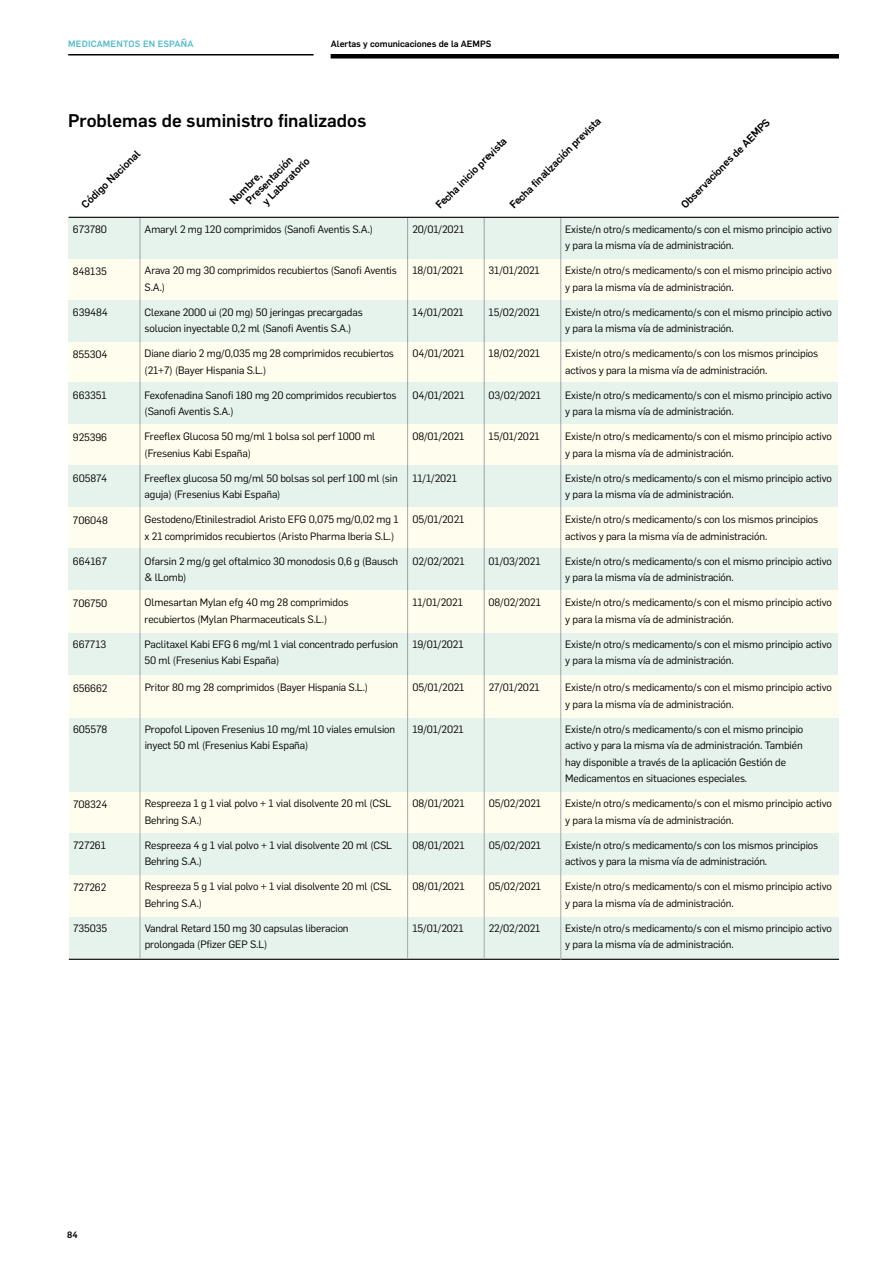
<style>
.page{position:relative;width:893px;height:1263px;background:#fff}
.page>*{position:absolute;margin:0;border:0;box-sizing:border-box;transform-origin:0 0}
.t1{font:500 18px "Flama";color:#000}
.t2{font:10.5px/16.5px "Flama";letter-spacing:-.01em;color:#000}
.t3{font:500 10.5px "Flama";color:#000}
.t4{font:500 9px "Flama";color:#000}
.t5{font:500 9px "Flama";letter-spacing:.02em;color:#55bdcc}
</style>
<div class="page">
<div style="left:331px;top:54px;width:508px;height:5px;background:#000"></div>
<hr style="left:68px;top:54px;width:246px;height:2px;background:#000">
<div style="left:69px;top:676px;width:769px;height:284px;background:#fffdee"></div>
<div style="left:70px;top:718px;width:769px;height:73px;background:#e6f3ed"></div>
<div style="left:70px;top:833px;width:769px;height:41px;background:#e6f3ed"></div>
<div style="left:70px;top:917px;width:769px;height:42px;background:#e6f3ed"></div>
<hr style="left:69px;top:959px;width:770px;height:1px;background:#000">
<div style="left:69px;top:217px;width:769px;height:459px;background:#fffdee"></div>
<hr style="left:140px;top:218px;width:1px;height:741px;background:#a7a7a9">
<hr style="left:407px;top:217px;width:1px;height:742px;background:#a7a7a9">
<hr style="left:560px;top:217px;width:1px;height:743px;background:#a7a7a9">
<hr style="left:484px;top:218px;width:1px;height:741px;background:#a7a7a9">
<hr style="left:69px;top:217px;width:770px;height:1px;background:#000">
<div style="left:68px;top:217px;width:769px;height:42px;background:#e6f3ed"></div>
<div style="left:68px;top:300px;width:769px;height:41px;background:#e6f3ed"></div>
<div style="left:68px;top:382px;width:769px;height:42px;background:#e6f3ed"></div>
<div style="left:68px;top:465px;width:769px;height:42px;background:#e6f3ed"></div>
<div style="left:68px;top:548px;width:769px;height:42px;background:#e6f3ed"></div>
<div style="left:68px;top:633px;width:769px;height:42px;background:#e6f3ed"></div>
<p class="t5" style="left:68px;top:37px;width:127px">MEDICAMENTOS EN ESPAÑA</p>
<p class="t4" style="left:331px;top:37px;width:162px">Alertas y comunicaciones de la AEMPS</p>
<h1 class="t1" style="left:68px;top:108px;width:300px">Problemas de suministro finalizados</h1>
<p class="t3" style="left:78px;top:201px;width:79px;rotate:-45deg">Código Nacional</p>
<p class="t3" style="left:432px;top:201px;width:97px;rotate:-45deg">Fecha inicio prevista</p>
<p class="t3" style="left:506px;top:201px;width:125px;rotate:-45deg">Fecha fi nalización prevista</p>
<p class="t3" style="left:677px;top:201px;width:123px;rotate:-45deg">Observaciones de AEMPS</p>
<p class="t3" style="left:242px;top:197px;width:63px;rotate:-45deg">Presentación</p>
<p class="t3" style="left:259px;top:198px;width:64px;rotate:-45deg">y Laboratorio</p>
<p class="t3" style="left:226px;top:197px;width:42px;rotate:-45deg">Nombre,</p>
<p class="t2" style="left:73px;top:221px;width:36px">673780</p>
<p class="t2" style="left:73px;top:262px;width:35px">848135</p>
<p class="t2" style="left:73px;top:304px;width:36px">639484</p>
<p class="t2" style="left:73px;top:345px;width:36px">855304</p>
<p class="t2" style="left:73px;top:387px;width:35px">663351</p>
<p class="t2" style="left:73px;top:428px;width:36px">925396</p>
<p class="t2" style="left:73px;top:470px;width:36px">605874</p>
<p class="t2" style="left:73px;top:511px;width:37px">706048</p>
<p class="t2" style="left:73px;top:553px;width:35px">664167</p>
<p class="t2" style="left:73px;top:594px;width:36px">706750</p>
<p class="t2" style="left:73px;top:636px;width:35px">667713</p>
<p class="t2" style="left:73px;top:679px;width:36px">656662</p>
<p class="t2" style="left:73px;top:721px;width:36px">605578</p>
<p class="t2" style="left:73px;top:795px;width:36px">708324</p>
<p class="t2" style="left:73px;top:837px;width:34px">727261</p>
<p class="t2" style="left:73px;top:878px;width:35px">727262</p>
<p class="t2" style="left:73px;top:920px;width:36px">735035</p>
<p class="t2" style="left:145px;top:220px;width:230px">Amaryl 2 mg 120 comprimidos (Sanofi Aventis S.A.)</p>
<p class="t2" style="left:145px;top:262px;width:254px">Arava 20 mg 30 comprimidos recubiertos (Sanofi Aventis<br>S.A.)</p>
<p class="t2" style="left:145px;top:303px;width:220px">Clexane 2000 ui (20 mg) 50 jeringas precargadas solucion inyectable 0,2 ml (Sanofi Aventis S.A.)</p>
<p class="t2" style="left:145px;top:345px;width:251px">Diane diario 2 mg/0,035 mg 28 comprimidos recubiertos (21+7) (Bayer Hispania S.L.)</p>
<p class="t2" style="left:145px;top:386px;width:254px">Fexofenadina Sanofi 180 mg 20 comprimidos recubiertos (Sanofi Aventis S.A.)</p>
<p class="t2" style="left:145px;top:428px;width:232px">Freeflex Glucosa 50 mg/ml 1 bolsa sol perf 1000 ml (Fresenius Kabi España)</p>
<p class="t2" style="left:145px;top:469px;width:255px">Freeflex glucosa 50 mg/ml 50 bolsas sol perf 100 ml (sin aguja) (Fresenius Kabi España)</p>
<p class="t2" style="left:145px;top:511px;width:256px">Gestodeno/Etinilestradiol Aristo EFG 0,075 mg/0,02 mg 1 x 21 comprimidos recubiertos (Aristo Pharma Iberia S.L.)</p>
<p class="t2" style="left:145px;top:552px;width:255px">Ofarsin 2 mg/g gel oftalmico 30 monodosis 0,6 g (Bausch &amp; lLomb)</p>
<p class="t2" style="left:145px;top:594px;width:205px">Olmesartan Mylan efg 40 mg 28 comprimidos recubiertos (Mylan Pharmaceuticals S.L.)</p>
<p class="t2" style="left:145px;top:635px;width:255px">Paclitaxel Kabi EFG 6 mg/ml 1 vial concentrado perfusion<br>50 ml (Fresenius Kabi España)</p>
<p class="t2" style="left:145px;top:679px;width:225px">Pritor 80 mg 28 comprimidos (Bayer Hispania S.L.)</p>
<p class="t2" style="left:145px;top:720px;width:252px">Propofol Lipoven Fresenius 10 mg/ml 10 viales emulsion inyect 50 ml (Fresenius Kabi España)</p>
<p class="t2" style="left:412px;top:220px;width:53px">20/01/2021</p>
<p class="t2" style="left:412px;top:261px;width:53px">18/01/2021</p>
<p class="t2" style="left:412px;top:303px;width:53px">14/01/2021</p>
<p class="t2" style="left:412px;top:344px;width:54px">04/01/2021</p>
<p class="t2" style="left:412px;top:386px;width:54px">04/01/2021</p>
<p class="t2" style="left:412px;top:427px;width:54px">08/01/2021</p>
<p class="t2" style="left:412px;top:469px;width:46px">11/1/2021</p>
<p class="t2" style="left:412px;top:510px;width:54px">05/01/2021</p>
<p class="t2" style="left:412px;top:552px;width:54px">02/02/2021</p>
<p class="t2" style="left:412px;top:593px;width:52px">11/01/2021</p>
<p class="t2" style="left:412px;top:635px;width:53px">19/01/2021</p>
<p class="t2" style="left:412px;top:678px;width:54px">05/01/2021</p>
<p class="t2" style="left:412px;top:720px;width:53px">19/01/2021</p>
<p class="t2" style="left:145px;top:795px;width:248px">Respreeza 1 g 1 vial polvo + 1 vial disolvente 20 ml (CSL<br>Behring S.A.)</p>
<p class="t2" style="left:145px;top:836px;width:249px">Respreeza 4 g 1 vial polvo + 1 vial disolvente 20 ml (CSL<br>Behring S.A.)</p>
<p class="t2" style="left:145px;top:878px;width:249px">Respreeza 5 g 1 vial polvo + 1 vial disolvente 20 ml (CSL<br>Behring S.A.)</p>
<p class="t2" style="left:145px;top:919px;width:205px">Vandral Retard 150 mg 30 capsulas liberacion prolongada (Pfizer GEP S.L)</p>
<p class="t2" style="left:412px;top:794px;width:54px">08/01/2021</p>
<p class="t2" style="left:412px;top:836px;width:54px">08/01/2021</p>
<p class="t2" style="left:412px;top:877px;width:54px">08/01/2021</p>
<p class="t2" style="left:412px;top:919px;width:53px">15/01/2021</p>
<p class="t2" style="left:489px;top:262px;width:53px">31/01/2021</p>
<p class="t2" style="left:489px;top:303px;width:53px">15/02/2021</p>
<p class="t2" style="left:489px;top:345px;width:53px">18/02/2021</p>
<p class="t2" style="left:489px;top:386px;width:54px">03/02/2021</p>
<p class="t2" style="left:489px;top:428px;width:53px">15/01/2021</p>
<p class="t2" style="left:489px;top:552px;width:54px">01/03/2021</p>
<p class="t2" style="left:489px;top:594px;width:54px">08/02/2021</p>
<p class="t2" style="left:489px;top:679px;width:53px">27/01/2021</p>
<p class="t2" style="left:489px;top:795px;width:54px">05/02/2021</p>
<p class="t2" style="left:489px;top:836px;width:54px">05/02/2021</p>
<p class="t2" style="left:489px;top:878px;width:54px">05/02/2021</p>
<p class="t2" style="left:489px;top:919px;width:53px">22/02/2021</p>
<p class="t2" style="left:565px;top:220px;width:268px">Existe/n otro/s medicamento/s con el mismo principio activo y para la misma vía de administración.</p>
<p class="t2" style="left:565px;top:261px;width:268px">Existe/n otro/s medicamento/s con el mismo principio activo y para la misma vía de administración.</p>
<p class="t2" style="left:565px;top:303px;width:268px">Existe/n otro/s medicamento/s con el mismo principio activo y para la misma vía de administración.</p>
<p class="t2" style="left:565px;top:344px;width:255px">Existe/n otro/s medicamento/s con los mismos principios activos y para la misma vía de administración.</p>
<p class="t2" style="left:565px;top:386px;width:268px">Existe/n otro/s medicamento/s con el mismo principio activo y para la misma vía de administración.</p>
<p class="t2" style="left:565px;top:427px;width:268px">Existe/n otro/s medicamento/s con el mismo principio activo y para la misma vía de administración.</p>
<p class="t2" style="left:565px;top:469px;width:268px">Existe/n otro/s medicamento/s con el mismo principio activo y para la misma vía de administración.</p>
<p class="t2" style="left:565px;top:510px;width:255px">Existe/n otro/s medicamento/s con los mismos principios activos y para la misma vía de administración.</p>
<p class="t2" style="left:565px;top:552px;width:268px">Existe/n otro/s medicamento/s con el mismo principio activo y para la misma vía de administración.</p>
<p class="t2" style="left:565px;top:593px;width:268px">Existe/n otro/s medicamento/s con el mismo principio activo y para la misma vía de administración.</p>
<p class="t2" style="left:565px;top:635px;width:268px">Existe/n otro/s medicamento/s con el mismo principio activo y para la misma vía de administración.</p>
<p class="t2" style="left:565px;top:678px;width:268px">Existe/n otro/s medicamento/s con el mismo principio activo y para la misma vía de administración.</p>
<p class="t2" style="left:565px;top:720px;width:240px">Existe/n otro/s medicamento/s con el mismo principio activo y para la misma vía de administración. También hay disponible a través de la aplicación Gestión de Medicamentos en situaciones especiales.</p>
<p class="t2" style="left:565px;top:794px;width:268px">Existe/n otro/s medicamento/s con el mismo principio activo y para la misma vía de administración.</p>
<p class="t2" style="left:565px;top:836px;width:255px">Existe/n otro/s medicamento/s con los mismos principios activos y para la misma vía de administración.</p>
<p class="t2" style="left:565px;top:877px;width:268px">Existe/n otro/s medicamento/s con el mismo principio activo y para la misma vía de administración.</p>
<p class="t2" style="left:565px;top:919px;width:268px">Existe/n otro/s medicamento/s con el mismo principio activo y para la misma vía de administración.</p>
<p class="t4" style="left:67px;top:1229px;width:12px">84</p>
</div>
